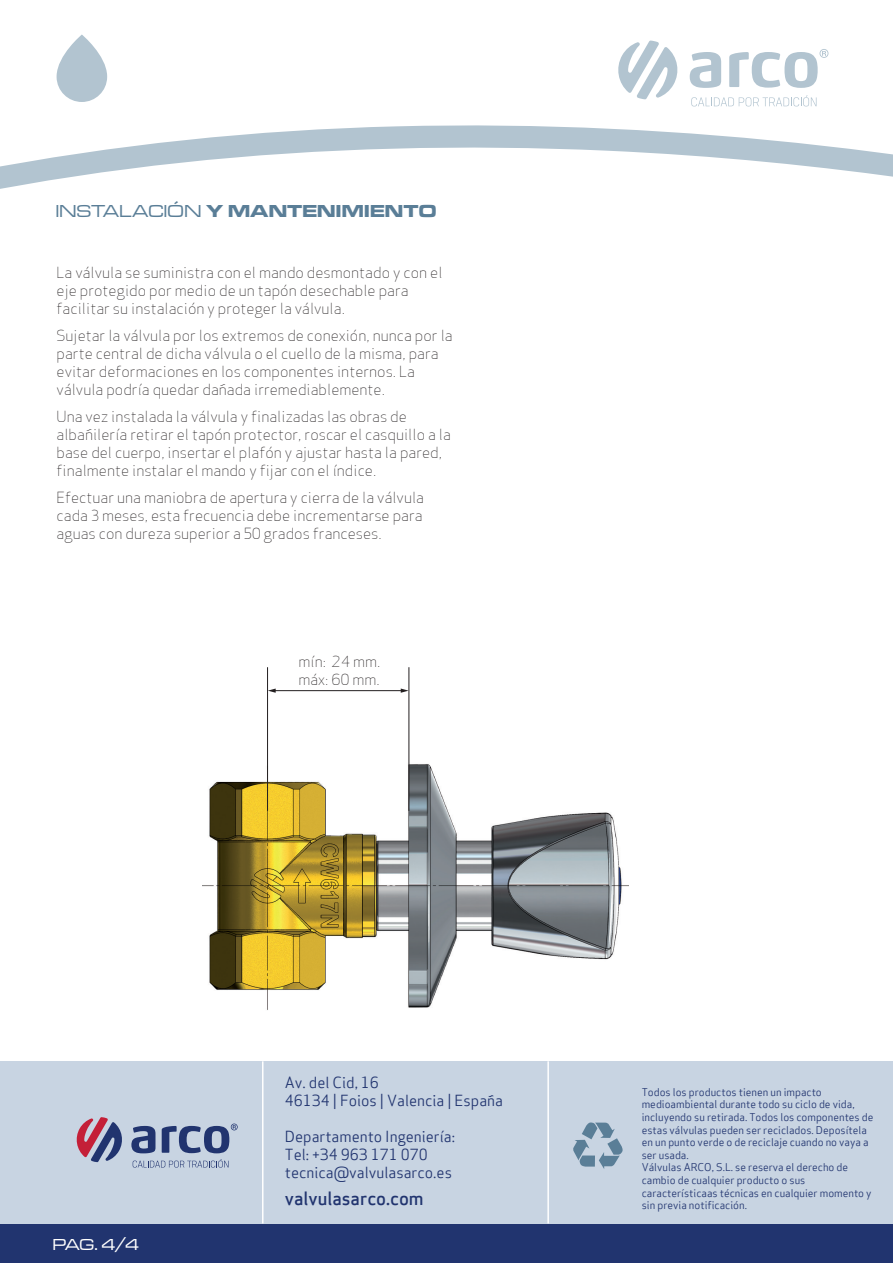
<style>
.page{position:relative;width:893px;height:1263px;background:#fff}
.page>*{position:absolute;margin:0;border:0;box-sizing:border-box;transform-origin:0 0}
.t1{font:18px "Microgramma D Bold Exte";letter-spacing:.02em;color:#5a7e97}
.t2{font:18px "Apex Sans Medium T";color:#21346f}
.t3{font:16.5px "Microgramma D Medi Exte";color:#fff}
.t4{font:15px/18px "Apex Sans Light T";color:#231f20}
.t5{font:15px/18px "Apex Sans Book T";color:#21346f}
.t6{font:10.5px/12.6px "Apex Sans Book T";color:#21346f}
.s1{font-family:"Microgramma D Medi Exte"}
</style>
<div class="page">
<img style="left:203px;top:760px;width:426px;height:250px">
<svg style="left:618px;top:40px;width:60px;height:59px"></svg>
<svg style="left:690px;top:52px;width:31px;height:36px"></svg>
<svg style="left:729px;top:49px;width:99px;height:39px"></svg>
<svg style="left:691px;top:95px;width:125px;height:11px"></svg>
<svg style="left:0;top:125px;width:893px;height:64px"></svg>
<div style="left:0;top:1223px;width:893px;height:40px;background:#21346f"></div>
<div style="left:0;top:1061px;width:893px;height:162px;background:#c8d4e2"></div>
<svg style="left:573px;top:1122px;width:50px;height:47px"></svg>
<svg style="left:76px;top:1117px;width:46px;height:45px"></svg>
<svg style="left:131px;top:1126px;width:25px;height:27px"></svg>
<svg style="left:162px;top:1123px;width:76px;height:30px"></svg>
<svg style="left:133px;top:1159px;width:95px;height:8px"></svg>
<hr style="left:262px;top:1061px;width:1px;height:162px;background:#fff">
<hr style="left:547px;top:1061px;width:2px;height:162px;background:#fff">
<svg style="left:57px;top:35px;width:50px;height:67px"></svg>
<hr style="left:267px;top:667px;width:1px;height:144px;background:#231f20">
<hr style="left:409px;top:667px;width:1px;height:144px;background:#231f20">
<hr style="left:274px;top:690px;width:128px;height:1px;background:#231f20">
<svg style="left:401px;top:688px;width:8px;height:5px"></svg>
<svg style="left:268px;top:688px;width:8px;height:5px"></svg>
<p class="t1" style="left:56px;top:199px;width:382px"><span class="s1">INSTALACIÓN</span> Y MANTENIMIENTO</p>
<p class="t4" style="left:57px;top:263px;width:387px">La válvula se suministra con el mando desmontado y con el eje protegido por medio de un tapón desechable para facilitar su instalación y proteger la válvula.</p>
<p class="t4" style="left:57px;top:326px;width:398px">Sujetar la válvula por los extremos de conexión, nunca por la parte central de dicha válvula o el cuello de la misma, para evitar deformaciones en los componentes internos. La válvula podría quedar dañada irremediablemente.</p>
<p class="t4" style="left:57px;top:407px;width:396px">Una vez instalada la válvula y finalizadas las obras de albañilería retirar el tapón protector, roscar el casquillo a la base del cuerpo, insertar el plafón y ajustar hasta la pared, finalmente instalar el mando y fijar con el índice.</p>
<p class="t4" style="left:57px;top:488px;width:369px;text-align:justify">Efectuar una maniobra de apertura y cierra de la válvula cada 3 meses, esta frecuencia debe incrementarse para aguas con dureza superior a 50 grados franceses.</p>
<p class="t4" style="left:298px;top:652px;width:83px">mín: 24 mm. máx: 60 mm.</p>
<p class="t3" style="left:53px;top:1234px;width:87px">PAG. 4/4</p>
<p class="t5" style="left:285px;top:1074px;width:220px">Av. del Cid, 16<br>46134 | Foios | Valencia | España</p>
<p class="t5" style="left:285px;top:1128px;width:172px">Departamento Ingeniería:<br>Tel: +34 963 171 070 tecnica@valvulasarco.es</p>
<p class="t2" style="left:285px;top:1187px;width:140px">valvulasarco.com</p>
<p class="t6" style="left:642px;top:1085px;width:233px">Todos los productos tienen un impacto medioambiental durante todo su ciclo de vida, incluyendo su retirada. Todos los componentes de estas válvulas pueden ser reciclados. Deposítela en un punto verde o de reciclaje cuando no vaya a ser usada.<br>Válvulas ARCO, S.L. se reserva el derecho de cambio de cualquier producto o sus característicaas técnicas en cualquier momento y sin previa notificación.</p>
</div>
